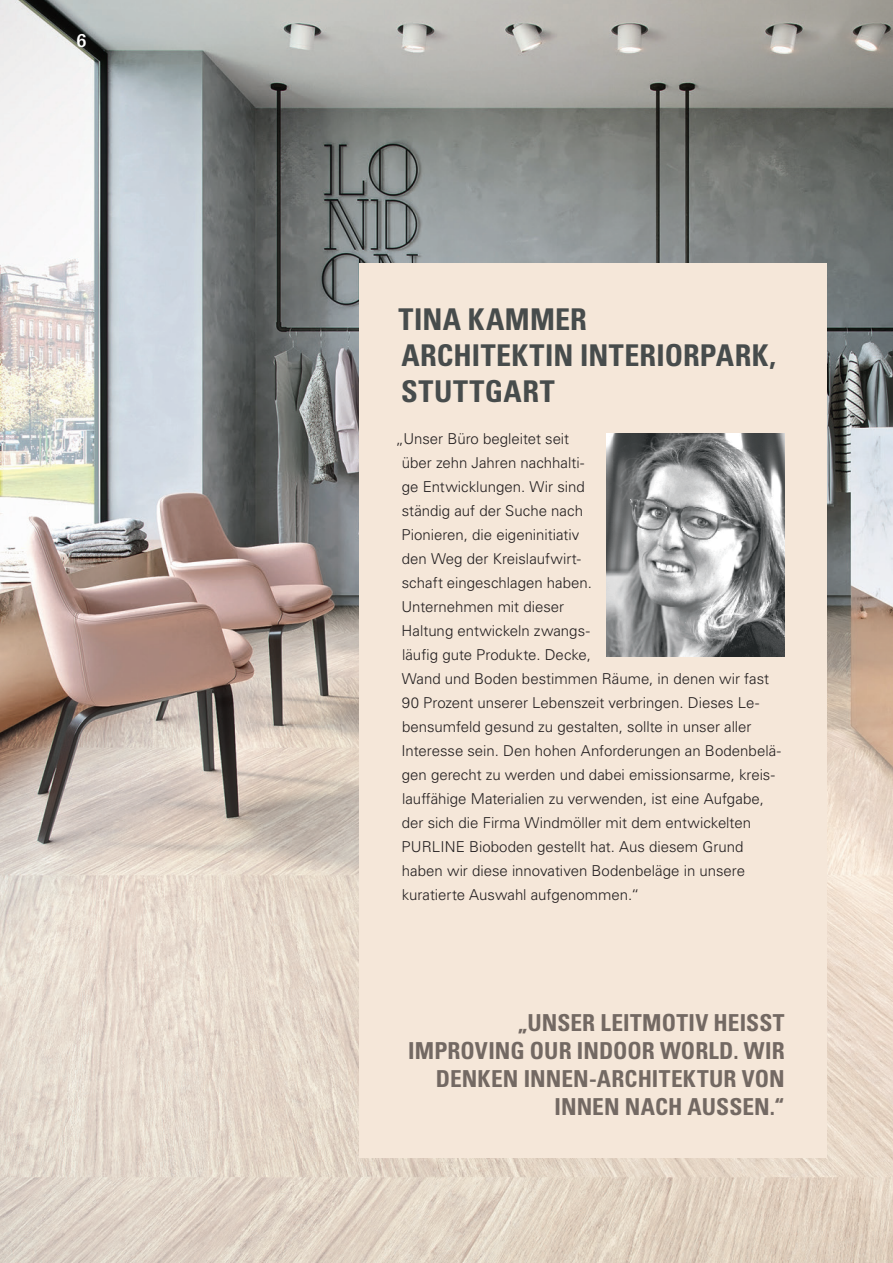
<style>
.page{position:relative;width:893px;height:1263px;background:#fff}
.page>*{position:absolute;margin:0;border:0;box-sizing:border-box;transform-origin:0 0}
.t1{font:30px/36px "Univers LTCYR 67 Bold Cond";letter-spacing:.015em;color:#474c4c}
.t2{font:23.4px/28px "Univers LTCYR 67 Bold Cond";letter-spacing:.005em;color:#736963;text-align:right}
.t3{font:700 18px "Glypha LT Pro";color:#fff}
.t4{font:300 15px/24px "Univers LTCYR 45";color:#231f20}
</style>
<div class="page">
<img style="left:0;top:0;width:893px;height:1263px">
<div style="left:359px;top:263px;width:467px;height:895px;background:#f5e7d9"></div>
<img style="left:607px;top:434px;width:177px;height:222px">
<p class="t3" style="left:77px;top:29px;width:12px">6</p>
<h1 class="t1" style="left:399px;top:301px;width:379px">TINA KAMMER<br>ARCHITEKTIN INTERIORPARK,<br>STUTTGART</h1>
<p class="t4" style="left:401px;top:426px;width:381px;text-indent:-6px">„Unser Büro begleitet seit<br>über zehn Jahren nachhalti-<br>ge Entwicklungen. Wir sind<br>ständig auf der Suche nach<br>Pionieren, die eigeninitiativ<br>den Weg der Kreislaufwirt-<br>schaft eingeschlagen haben.<br>Unternehmen mit dieser<br>Haltung entwickeln zwangs-<br>läufig gute Produkte. Decke,<br>Wand und Boden bestimmen Räume, in denen wir fast 90 Prozent unserer Lebenszeit verbringen. Dieses Le&shy;bensumfeld gesund zu gestalten, sollte in unser aller Interesse sein. Den hohen Anforderungen an Bodenbelä&shy;gen gerecht zu werden und dabei emissionsarme, kreis&shy;lauffähige Materialien zu verwenden, ist eine Aufgabe, der sich die Firma Windmöller mit dem entwickelten PURLINE Bioboden gestellt hat. Aus diesem Grund haben wir diese innovativen Bodenbeläge in unsere kuratierte Auswahl aufgenommen.“</p>
<h2 class="t2" style="left:408px;top:1008px;width:378px">„UNSER LEITMOTIV HEISST<br>IMPROVING OUR INDOOR WORLD. WIR<br>DENKEN INNEN-ARCHITEKTUR VON<br>INNEN NACH AUSSEN.“</h2>
</div>
